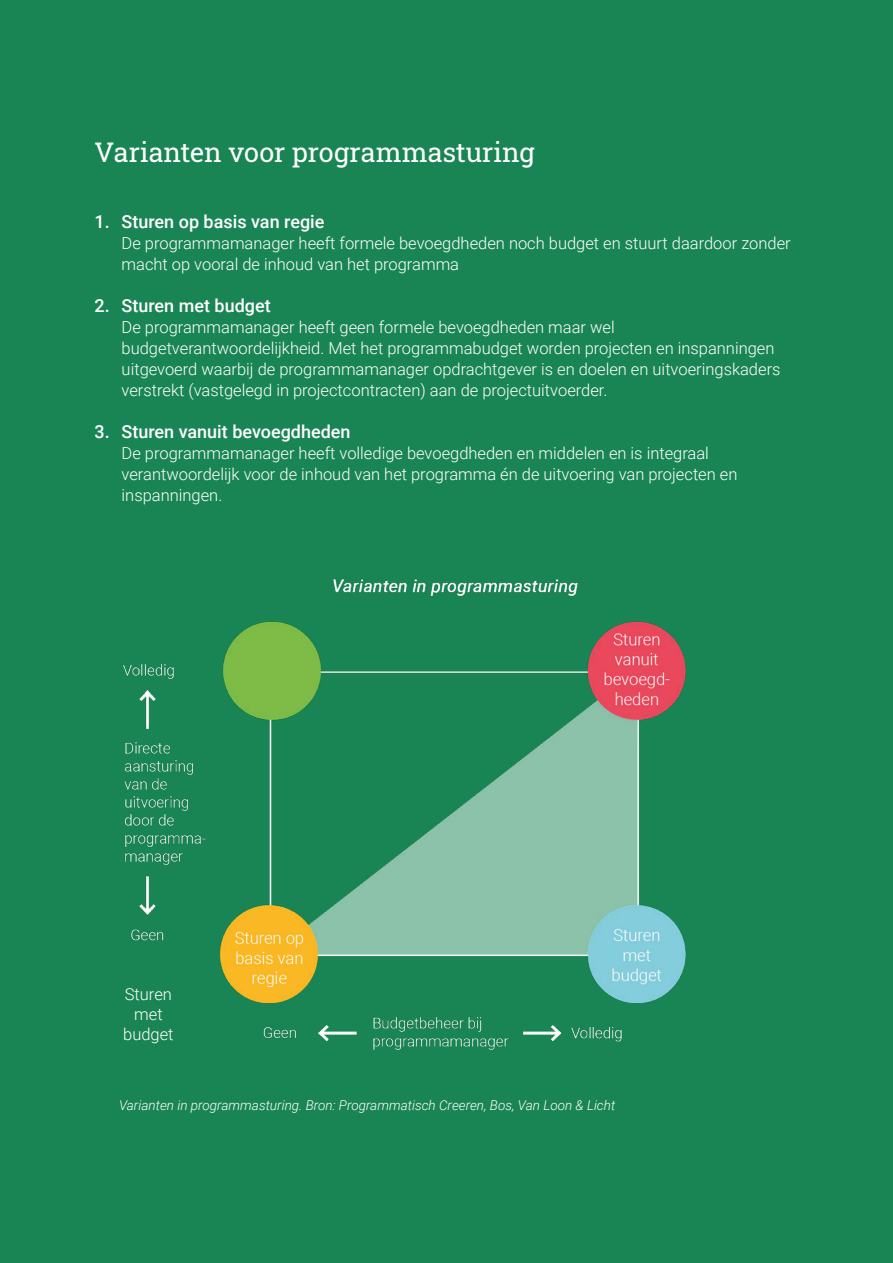
<style>
.page{position:relative;width:893px;height:1263px;background:#198554}
.page>*{position:absolute;margin:0;border:0;box-sizing:border-box;transform-origin:0 0}
.t1{font:27px "Roboto Slab";color:#fff}
.t2{font:500 18px "Roboto";color:#fff}
.t3{font:300 16.5px/21px "Roboto";color:#fff}
.t4{font:italic 300 13.5px "Roboto";color:#fff}
</style>
<div class="page">
<img style="left:123px;top:579px;width:563px;height:471px">
<h1 class="t1" style="left:95px;top:134px;width:442px">Varianten voor programmasturing</h1>
<p class="t2" style="left:95px;top:209px;width:231px">1. Sturen op basis van regie</p>
<p class="t3" style="left:122px;top:232px;width:671px">De programmamanager heeft formele bevoegdheden noch budget en stuurt daardoor zonder macht op vooral de inhoud van het programma</p>
<p class="t2" style="left:95px;top:293px;width:178px">2. Sturen met budget</p>
<p class="t3" style="left:122px;top:316px;width:660px">De programmamanager heeft geen formele bevoegdheden maar wel budgetverantwoordelijkheid. Met het programmabudget worden projecten en inspanningen uitgevoerd waarbij de programmamanager opdrachtgever is en doelen en uitvoeringskaders verstrekt (vastgelegd in projectcontracten) aan de projectuitvoerder.</p>
<p class="t2" style="left:95px;top:419px;width:257px">3. Sturen vanuit bevoegdheden</p>
<p class="t3" style="left:122px;top:442px;width:617px">De programmamanager heeft volledige bevoegdheden en middelen en is integraal verantwoordelijk voor de inhoud van het programma én de uitvoering van projecten en inspanningen.</p>
<p class="t3" style="left:123px;top:984px;width:52px;line-height:19.8px;text-align:center">Sturen met budget</p>
<p class="t4" style="left:119px;top:1095px;width:498px">Varianten in programmasturing. Bron: Programmatisch Creeren, Bos, Van Loon &amp; Licht</p>
</div>
